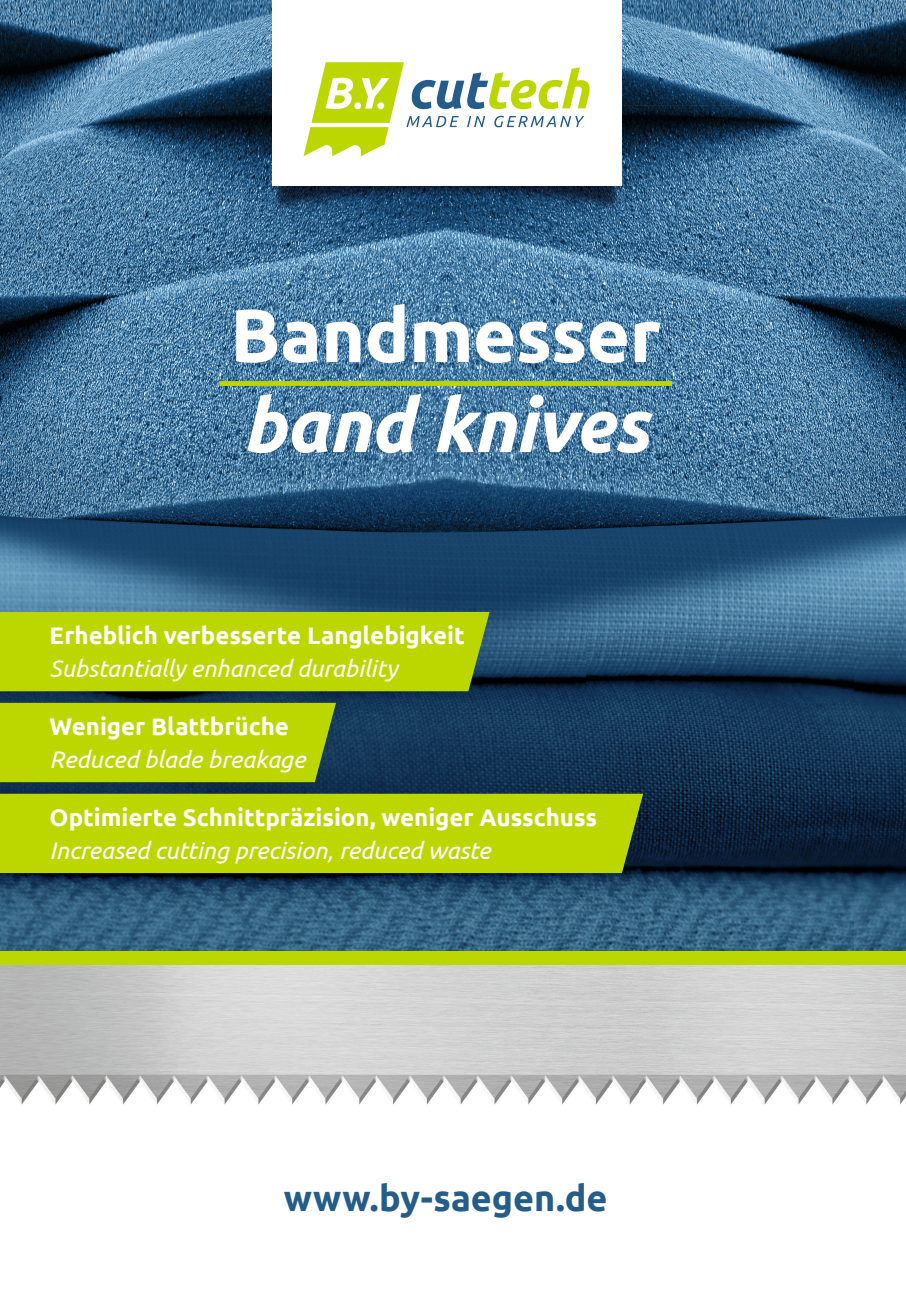
<style>
.page{position:relative;width:906px;height:1289px;background:#fff}
.page>*{position:absolute;margin:0;border:0;box-sizing:border-box;transform-origin:0 0}
.t1{font:700 75px "Ubuntu";letter-spacing:-.01em;color:#fff}
.t2{font:italic 700 75px "Ubuntu";letter-spacing:-.01em;color:#fff}
.t3{font:700 36px "Ubuntu";color:#255c89}
.t4{font:700 24px "Ubuntu";color:#fff}
.t5{font:italic 24px "Ubuntu";letter-spacing:-.005em;color:#fff}
</style>
<div class="page">
<img style="left:0;top:965px;width:906px;height:140px">
<img style="left:0;top:0;width:266px;height:951px">
<img style="left:266px;top:0;width:640px;height:105px">
<img style="left:266px;top:105px;width:53px;height:846px">
<img style="left:586px;top:105px;width:320px;height:846px">
<img style="left:319px;top:211px;width:267px;height:740px">
<div style="left:0;top:612px;width:489px;height:79px;background:#bcd700"></div>
<div style="left:0;top:793px;width:643px;height:80px;background:#bcd700"></div>
<div style="left:0;top:702px;width:336px;height:80px;background:#bcd700"></div>
<img style="left:272px;top:186px;width:349px;height:25px">
<div style="left:272px;top:0;width:349px;height:186px;background:#fff"></div>
<svg style="left:303px;top:62px;width:286px;height:94px"></svg>
<div style="left:219px;top:381px;width:453px;height:5px;background:#bcd700"></div>
<div style="left:0;top:951px;width:906px;height:14px;background:#bcd700"></div>
<h1 class="t1" style="left:230px;top:290px;width:432px">Bandmesser</h1>
<h1 class="t2" style="left:242px;top:380px;width:408px">band knives</h1>
<p class="t4" style="left:50px;top:621px;width:417px">Erheblich verbesserte Langlebigkeit</p>
<p class="t5" style="left:50px;top:654px;width:349px">Substantially enhanced durability</p>
<p class="t4" style="left:50px;top:712px;width:241px">Weniger Blattbrüche</p>
<p class="t5" style="left:50px;top:745px;width:257px">Reduced blade breakage</p>
<p class="t4" style="left:50px;top:803px;width:549px">Optimierte Schnittpräzision, weniger Ausschuss</p>
<p class="t5" style="left:50px;top:836px;width:442px">Increased cutting precision, reduced waste</p>
<h2 class="t3" style="left:284px;top:1176px;width:325px">www.by-saegen.de</h2>
</div>
